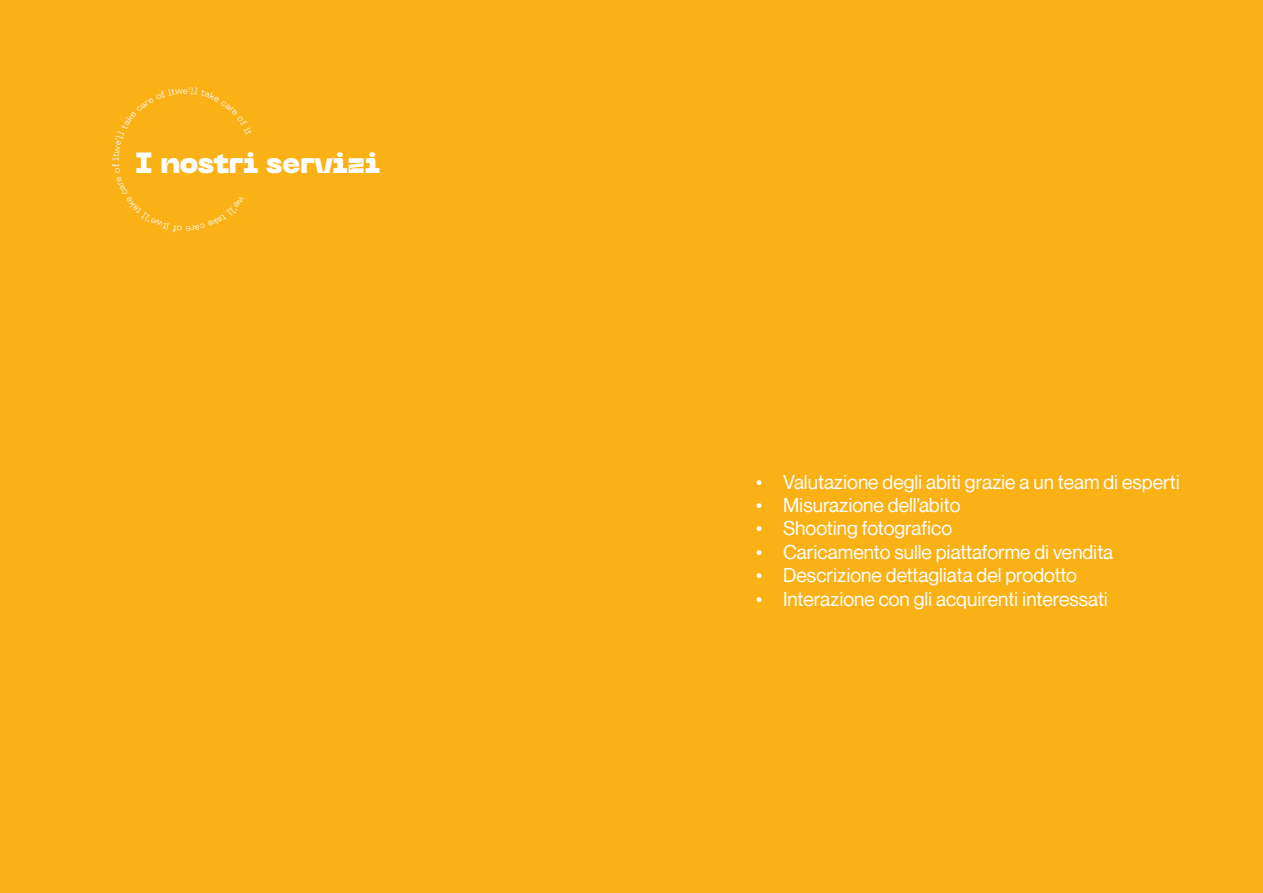
<style>
.page{position:relative;width:1263px;height:893px;background:#f9b116}
.page>*{position:absolute;margin:0;border:0;box-sizing:border-box;transform-origin:0 0}
.t1{font:900 28.95px "Neue Machina";letter-spacing:-.015em;color:#fff}
.t2{font:19.5px "Neue Montreal";color:#fff}
.t3{font:300 9.15px "Neue Machina";color:#fff}
</style>
<div class="page">
<p class="t3" style="left:183px;top:85px;width:7px">e</p>
<p class="t3" style="left:110px;top:161px;width:6px;rotate:-90deg">i</p>
<h1 class="t1" style="left:135px;top:143px;width:246px">I nostri servizi</h1>
<p class="t2" style="left:756px;top:470px;width:425px">• Valutazione degli abiti grazie a un team di esperti</p>
<p class="t2" style="left:756px;top:493px;width:206px">• Misurazione dell’abito</p>
<p class="t2" style="left:756px;top:517px;width:198px">• Shooting fotografico</p>
<p class="t2" style="left:756px;top:540px;width:359px">• Caricamento sulle piattaforme di vendita</p>
<p class="t2" style="left:756px;top:563px;width:322px">• Descrizione dettagliata del prodotto</p>
<p class="t2" style="left:756px;top:587px;width:353px">• Interazione con gli acquirenti interessati</p>
</div>
